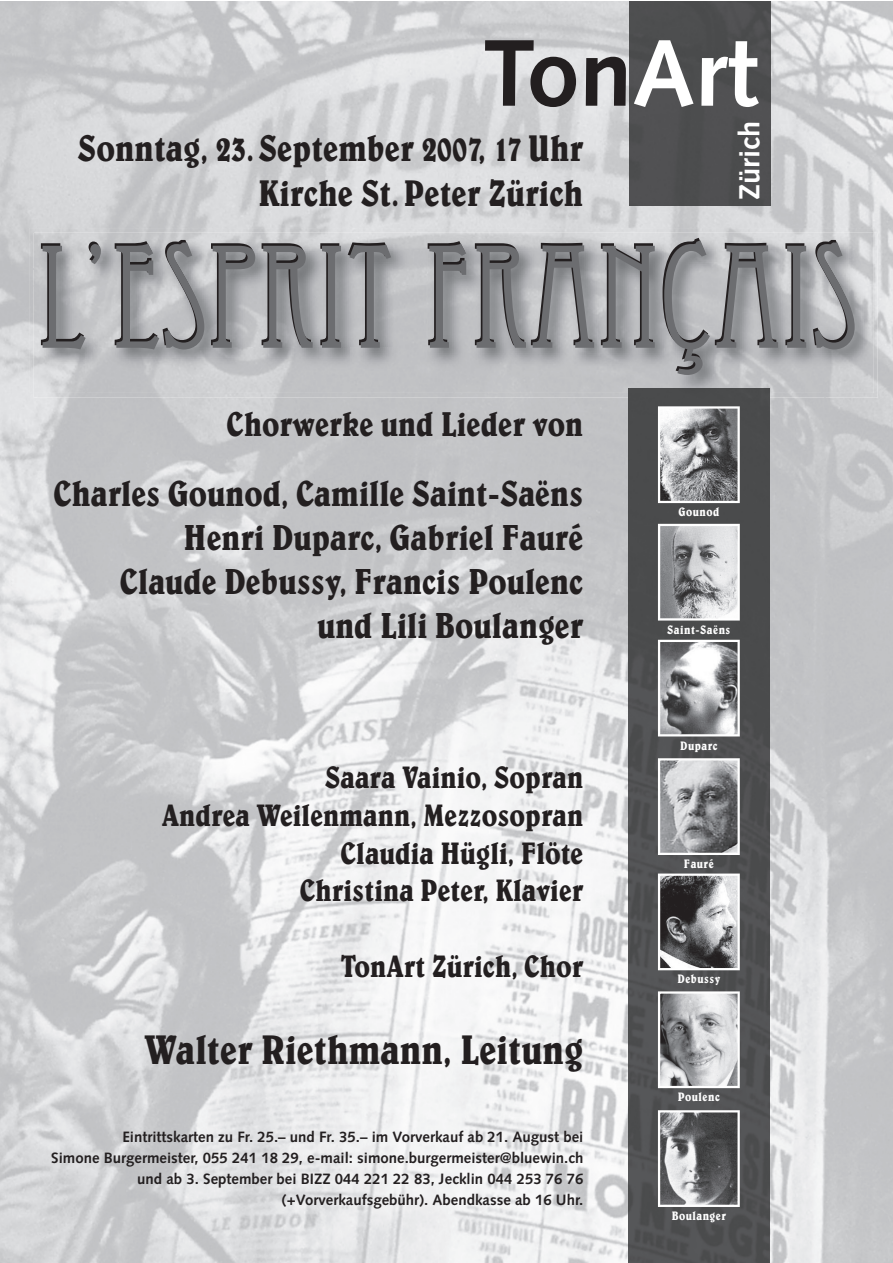
<style>
.page{position:relative;width:893px;height:1263px;background:#fff}
.page>*{position:absolute;margin:0;border:0;box-sizing:border-box;transform-origin:0 0}
.t1{font:144px "Eccentric Std";color:#6c6d70}
.t2{font:700 94.65px "Syntax";color:#231f20}
.t3{font:condensed 41.85px "Belwe Std";color:#231f20}
.t4{font:condensed 37.5px/45px "Belwe Std";color:#231f20;text-align:right}
.t5{font:condensed 36.6px/44px "Belwe Std";color:#231f20;text-align:right}
.t6{font:condensed 34.8px "Belwe Std";color:#231f20}
.t7{font:condensed 31.35px/37.7px "Belwe Std";color:#231f20;text-align:right}
.t8{font:700 29.1px "Syntax";color:#fff}
.t9{font:700 15px/21px "Syntax";color:#231f20;text-align:right}
.t10{font:condensed 12.45px "Belwe Std";letter-spacing:.04em;color:#fff}
.s1{color:#fff}
</style>
<div class="page">
<img style="left:0;top:1px;width:892px;height:1262px">
<img style="left:30px;top:228px;width:844px;height:41px">
<img style="left:30px;top:269px;width:4px;height:124px">
<img style="left:825px;top:233px;width:53px;height:165px">
<img style="left:34px;top:393px;width:594px;height:5px">
<img style="left:769px;top:393px;width:56px;height:5px">
<img style="left:34px;top:233px;width:840px;height:52px">
<img style="left:34px;top:285px;width:51px;height:108px">
<img style="left:349px;top:285px;width:104px;height:108px">
<img style="left:822px;top:285px;width:52px;height:108px">
<img style="left:85px;top:347px;width:264px;height:46px">
<img style="left:453px;top:372px;width:369px;height:21px">
<img style="left:41px;top:240px;width:348px;height:107px">
<img style="left:428px;top:238px;width:425px;height:134px">
<div style="left:630px;top:1px;width:141px;height:205px;background:#4f4f51"></div>
<img style="left:628px;top:389px;width:141px;height:874px">
<svg style="left:658px;top:524px;width:82px;height:96px;background:#b6b7b9"></svg>
<svg style="left:658px;top:640px;width:82px;height:96px"></svg>
<svg style="left:658px;top:758px;width:82px;height:97px;background:#a1a2a4"></svg>
<svg style="left:658px;top:873px;width:82px;height:97px;background:#848385"></svg>
<svg style="left:658px;top:991px;width:82px;height:97px;background:#b8b9bb"></svg>
<svg style="left:658px;top:1110px;width:82px;height:97px;background:#828384"></svg>
<svg style="left:658px;top:406px;width:82px;height:97px;background:#9a9b9d"></svg>
<h2 class="t2" style="left:483px;top:19px;width:277px">Ton<span class="s1">Art</span></h2>
<h3 class="t8" style="left:733px;top:200px;width:81px;rotate:-90deg">Zürich</h3>
<h3 class="t4" style="left:78px;top:126px;width:507px">Sonntag, 23. September 2007, 17 Uhr<br>Kirche St. Peter Zürich</h3>
<h1 class="t1" style="left:37px;top:215px;width:823px">L’ESPRIT FRANÇAIS</h1>
<h3 class="t6" style="left:227px;top:403px;width:358px">Chorwerke und Lieder von</h3>
<h3 class="t5" style="left:53px;top:471px;width:531px">Charles Gounod, Camille Saint-Saëns<br>Henri Duparc, Gabriel Fauré<br>Claude Debussy, Francis Poulenc<br>und Lili Boulanger</h3>
<h3 class="t7" style="left:162px;top:759px;width:423px">Saara Vainio, Sopran<br>Andrea Weilenmann, Mezzosopran<br>Claudia Hügli, Flöte<br>Christina Peter, Klavier</h3>
<h3 class="t7" style="left:341px;top:947px;width:244px">TonArt Zürich, Chor</h3>
<h3 class="t3" style="left:144px;top:1025px;width:441px">Walter Riethmann, Leitung</h3>
<p class="t9" style="left:51px;top:1126px;width:534px">Eintrittskarten zu Fr. 25.– und Fr. 35.– im Vorverkauf ab 21. August bei<br>Simone Burgermeister, 055 241 18 29, e-mail: simone.burgermeister@bluewin.ch und ab 3. September bei BIZZ 044 221 22 83, Jecklin 044 253 76 76 (+Vorverkaufsgebühr). Abendkasse ab 16 Uhr.</p>
<p class="t10" style="left:678px;top:504px;width:42px">Gounod</p>
<p class="t10" style="left:667px;top:622px;width:65px">Saint-Saëns</p>
<p class="t10" style="left:680px;top:738px;width:39px">Duparc</p>
<p class="t10" style="left:684px;top:856px;width:31px">Fauré</p>
<p class="t10" style="left:677px;top:972px;width:44px">Debussy</p>
<p class="t10" style="left:678px;top:1089px;width:44px">Poulenc</p>
<p class="t10" style="left:672px;top:1208px;width:56px">Boulanger</p>
</div>
